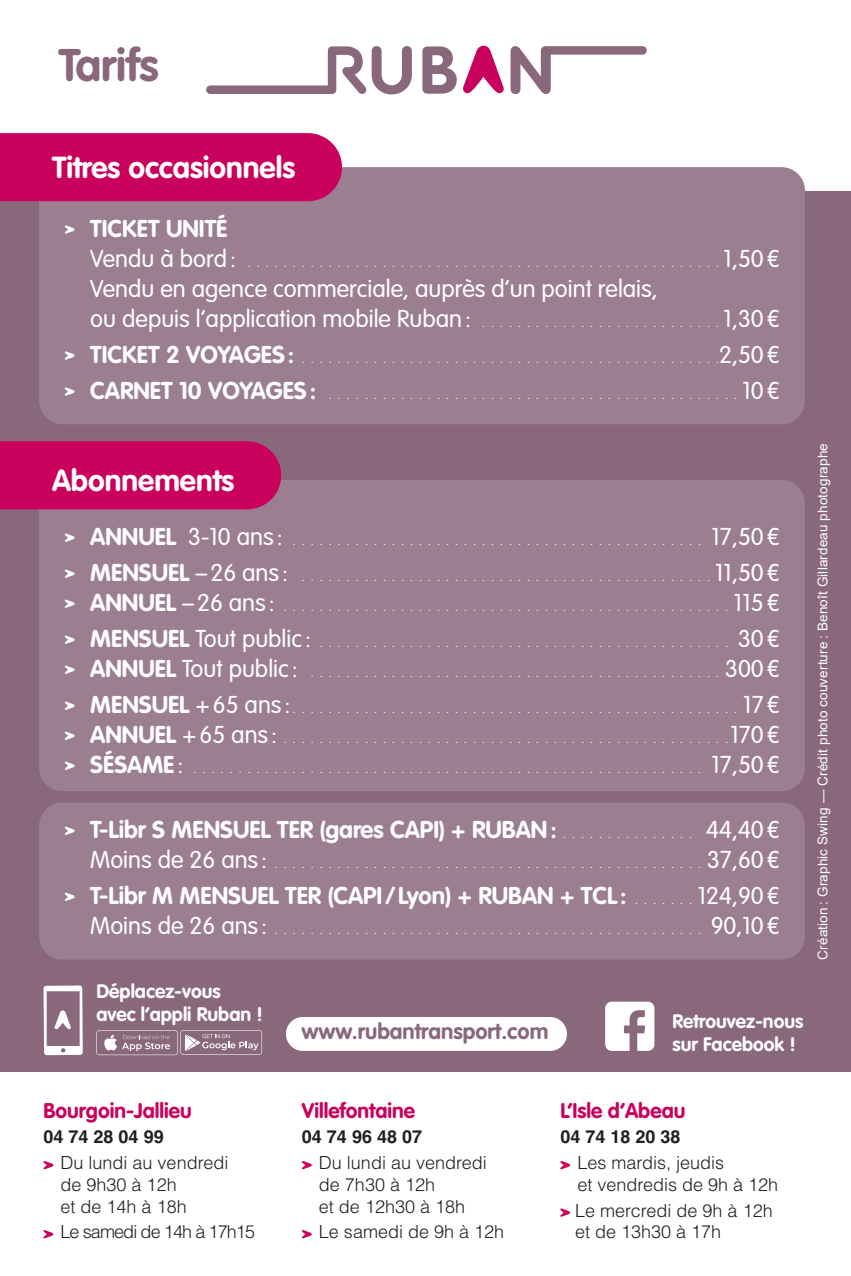
<style>
.page{position:relative;width:851px;height:1276px;background:#fff}
.page>*{position:absolute;margin:0;border:0;box-sizing:border-box;transform-origin:0 0}
.Tarif{font:700 45px "VAG Rounded Std";color:#89687c}
.Titre_tarifs{font:700 30px "VAG Rounded Std";color:#fff}
.Abonnement_formule_sans_filet{font:300 24px/30px "VAG Rounded Std";color:#fff}
.Abonnement_formule_sans_filet-2{font:700 24px/30px "VAG Rounded Std";color:#fff}
.t1{font:700 21.9px "VAG Rounded Std";color:#89687c}
.t2{font:700 21px "VAG Rounded Std";color:#ca005d}
.t3{font:700 19.2px/22.5px "VAG Rounded Std";color:#fff}
.t4{font:300 18px/21.6px "Helvetica";color:#231f20}
.t5{font:700 18px "Helvetica";color:#231f20}
.t6{font:300 18px "Helvetica";letter-spacing:-.05em;color:#231f20}
.Mentions_légales{font:13.5px "Arial";letter-spacing:.01em;color:#fff}
.Abonnement_formule_sans_filet-3{font:300 12px "VAG Rounded Std";color:#fff}
.s1{font-weight:300}
.s2{font-weight:700}
.s3{font-weight:700;font-size:24px}
.s4{font-size:24px}
</style>
<div class="page">
<div style="left:0;top:191px;width:850px;height:880px;background:#89687c"></div>
<svg style="left:422px;top:46px;width:34px;height:48px"></svg>
<svg style="left:463px;top:46px;width:40px;height:47px"></svg>
<svg style="left:510px;top:46px;width:136px;height:48px"></svg>
<svg style="left:206px;top:46px;width:206px;height:48px"></svg>
<svg style="left:43px;top:1161px;width:10px;height:8px"></svg>
<svg style="left:43px;top:1230px;width:10px;height:8px"></svg>
<svg style="left:302px;top:1161px;width:9px;height:8px"></svg>
<svg style="left:302px;top:1230px;width:9px;height:8px"></svg>
<svg style="left:560px;top:1161px;width:10px;height:8px"></svg>
<svg style="left:560px;top:1208px;width:10px;height:8px"></svg>
<div style="left:39px;top:802px;width:765px;height:157px;background:#9b7f90;border-radius:23px"></div>
<svg style="left:65px;top:826px;width:10px;height:9px"></svg>
<svg style="left:65px;top:892px;width:10px;height:9px"></svg>
<div style="left:39px;top:167px;width:765px;height:257px;background:#9b7f90;border-radius:23px"></div>
<svg style="left:65px;top:225px;width:10px;height:9px"></svg>
<svg style="left:65px;top:351px;width:10px;height:9px"></svg>
<svg style="left:65px;top:387px;width:10px;height:9px"></svg>
<div style="left:0;top:133px;width:342px;height:68px;background:#ca005d"></div>
<div style="left:39px;top:480px;width:765px;height:311px;background:#9b7f90;border-radius:23px"></div>
<svg style="left:65px;top:533px;width:10px;height:9px"></svg>
<svg style="left:65px;top:569px;width:10px;height:9px"></svg>
<svg style="left:65px;top:599px;width:10px;height:9px"></svg>
<svg style="left:65px;top:635px;width:10px;height:9px"></svg>
<svg style="left:65px;top:665px;width:10px;height:9px"></svg>
<svg style="left:65px;top:701px;width:10px;height:9px"></svg>
<svg style="left:65px;top:731px;width:10px;height:9px"></svg>
<svg style="left:65px;top:761px;width:10px;height:9px"></svg>
<div style="left:0;top:441px;width:281px;height:68px;background:#ca005d"></div>
<svg style="left:43px;top:985px;width:40px;height:70px"></svg>
<svg style="left:96px;top:1030px;width:166px;height:25px"></svg>
<svg style="left:605px;top:1001px;width:49px;height:50px"></svg>
<div style="left:286px;top:1017px;width:281px;height:34px;background:#fff;border-radius:17px"></div>
<p class="Tarif" style="left:59px;top:39px;width:101px">Tarifs</p>
<p class="Titre_tarifs" style="left:52px;top:150px;width:245px">Titres occasionnels</p>
<p class="Abonnement_formule_sans_filet-2" style="left:90px;top:214px;width:147px">TICKET UNITÉ<br><span class="s1">Vendu à bord:</span></p>
<p class="Abonnement_formule_sans_filet" style="left:90px;top:274px;width:569px">Vendu en agence commerciale, auprès d’un point relais, ou depuis l’application mobile Ruban:</p>
<p class="Abonnement_formule_sans_filet" style="left:723px;top:244px;width:58px">1,50€</p>
<p class="Abonnement_formule_sans_filet" style="left:723px;top:304px;width:58px">1,30€</p>
<p class="Abonnement_formule_sans_filet-2" style="left:90px;top:340px;width:205px">TICKET 2 VOYAGES:</p>
<p class="Abonnement_formule_sans_filet" style="left:719px;top:340px;width:62px">2,50€</p>
<p class="Abonnement_formule_sans_filet-2" style="left:90px;top:376px;width:227px">CARNET 10 VOYAGES:</p>
<p class="Abonnement_formule_sans_filet" style="left:742px;top:376px;width:39px">10€</p>
<p class="Titre_tarifs" style="left:52px;top:462px;width:184px">Abonnements</p>
<p class="Abonnement_formule_sans_filet" style="left:90px;top:522px;width:194px"><span class="s2">ANNUEL</span> 3-10 ans :</p>
<p class="Abonnement_formule_sans_filet" style="left:711px;top:522px;width:70px">17,50€</p>
<p class="Abonnement_formule_sans_filet-2" style="left:90px;top:558px;width:199px">MENSUEL <span class="s1">–26 ans :</span></p>
<p class="Abonnement_formule_sans_filet" style="left:715px;top:558px;width:66px">11,50€</p>
<p class="Abonnement_formule_sans_filet" style="left:90px;top:588px;width:186px"><span class="s2">ANNUEL</span> –26 ans :</p>
<p class="Abonnement_formule_sans_filet" style="left:733px;top:588px;width:47px">115€</p>
<p class="Abonnement_formule_sans_filet-3" style="left:90px;top:636px;width:690px"><span class="s3">MENSUEL</span> <span class="s4">Tout public :</span> . . . . . . . . . . . . . . . . . . . . . . . . . . . . . . . . . . . . . . . . . . . . . . <span class="s4">30€</span></p>
<p class="Abonnement_formule_sans_filet" style="left:90px;top:654px;width:209px"><span class="s2">ANNUEL</span> Tout public :</p>
<p class="Abonnement_formule_sans_filet" style="left:725px;top:654px;width:56px">300€</p>
<p class="Abonnement_formule_sans_filet-2" style="left:90px;top:690px;width:202px">MENSUEL <span class="s1">+65 ans :</span></p>
<p class="Abonnement_formule_sans_filet" style="left:743px;top:690px;width:38px">17€</p>
<p class="Abonnement_formule_sans_filet" style="left:90px;top:720px;width:188px"><span class="s2">ANNUEL</span> +65 ans :</p>
<p class="Abonnement_formule_sans_filet" style="left:730px;top:720px;width:51px">170€</p>
<p class="Abonnement_formule_sans_filet-2" style="left:90px;top:750px;width:94px">SÉSAME <span class="s1">:</span></p>
<p class="Abonnement_formule_sans_filet" style="left:711px;top:750px;width:70px">17,50€</p>
<p class="Abonnement_formule_sans_filet-2" style="left:90px;top:815px;width:468px">T-Libr S MENSUEL TER (gares CAPI) + RUBAN:</p>
<p class="Abonnement_formule_sans_filet" style="left:706px;top:815px;width:75px">44,40€</p>
<p class="Abonnement_formule_sans_filet" style="left:90px;top:845px;width:178px">Moins de 26 ans :</p>
<p class="Abonnement_formule_sans_filet" style="left:707px;top:845px;width:74px">37,60€</p>
<p class="Abonnement_formule_sans_filet-2" style="left:90px;top:881px;width:538px">T-Libr M MENSUEL TER (CAPI / Lyon) + RUBAN + TCL :</p>
<p class="Abonnement_formule_sans_filet" style="left:697px;top:881px;width:83px">124,90€</p>
<p class="Abonnement_formule_sans_filet" style="left:90px;top:911px;width:178px">Moins de 26 ans :</p>
<p class="Abonnement_formule_sans_filet" style="left:710px;top:911px;width:70px">90,10€</p>
<p class="t3" style="left:96px;top:981px;width:168px">Déplacez-vous avec l’appli Ruban !</p>
<p class="t1" style="left:301px;top:1018px;width:248px">www.rubantransport.com</p>
<p class="t3" style="left:672px;top:1011px;width:132px">Retrouvez-nous</p>
<p class="t3" style="left:672px;top:1033px;width:125px">sur Facebook !</p>
<p class="Mentions_légales" style="left:813px;top:959px;width:518px;rotate:-90deg">Création : Graphic Swing — Crédit photo couverture : Benoît Gillardeau photographe</p>
<p class="t2" style="left:43px;top:1098px;width:150px">Bourgoin-Jallieu</p>
<p class="t5" style="left:43px;top:1122px;width:122px">04 74 28 04 99</p>
<p class="t4" style="left:60px;top:1151px;width:169px">Du lundi au vendredi de 9h30 à 12h<br>et de 14h à 18h</p>
<p class="t6" style="left:61px;top:1220px;width:196px">Le samedi de 14h à 17h15</p>
<p class="t2" style="left:302px;top:1098px;width:115px">Villefontaine</p>
<p class="t5" style="left:302px;top:1122px;width:122px">04 74 96 48 07</p>
<p class="t4" style="left:319px;top:1151px;width:169px">Du lundi au vendredi de 7h30 à 12h<br>et de 12h30 à 18h</p>
<p class="t4" style="left:319px;top:1220px;width:187px">Le samedi de 9h à 12h</p>
<p class="t2" style="left:560px;top:1098px;width:126px">L’Isle d’Abeau</p>
<p class="t5" style="left:560px;top:1122px;width:122px">04 74 18 20 38</p>
<p class="t4" style="left:577px;top:1151px;width:202px">Les mardis, jeudis<br>et vendredis de 9h à 12h</p>
<p class="t4" style="left:575px;top:1199px;width:199px">Le mercredi de 9h à 12h et de 13h30 à 17h</p>
</div>
